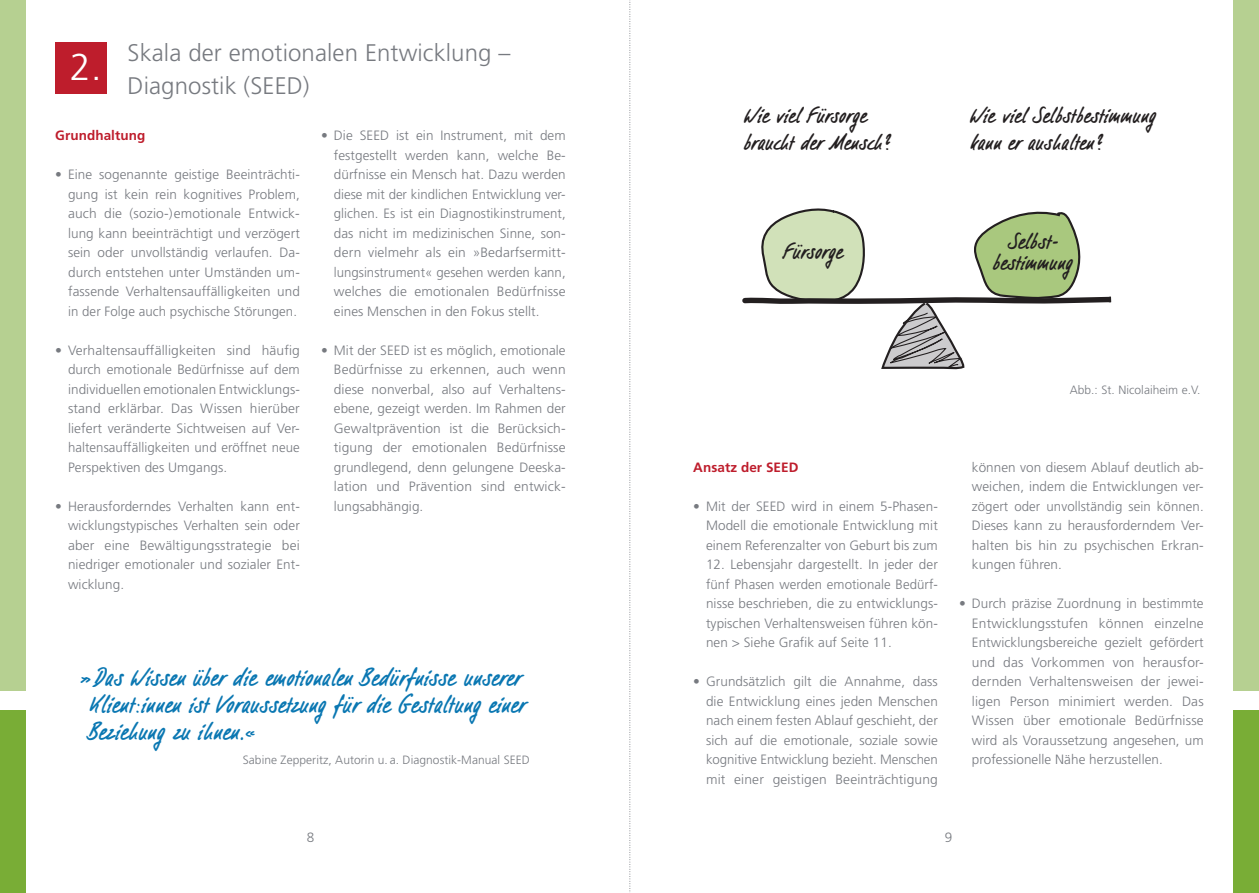
<style>
.page{position:relative;width:1259px;height:893px;background:#fff}
.page>*{position:absolute;margin:0;border:0;box-sizing:border-box;transform-origin:0 0}
.t1{font:300 37.5px "Frutiger LT Std";color:#fff}
.t2{font:27px/27px "Filzerhand EFOP";letter-spacing:-.01em;color:#0a77b2}
.t3{font:24px/27px "Filzerhand EFOP";letter-spacing:-.01em;color:#231f20}
.t4{font:300 24px/33px "Frutiger LT Std";letter-spacing:.005em;color:#777a80}
.t5{font:300 13.5px/19.5px "Frutiger LT Std";letter-spacing:.005em;color:#777a80;text-align:justify}
.t6{font:700 13.5px "Frutiger LT Std";letter-spacing:.005em;color:#be1d2c}
.t7{font:300 12px "Frutiger LT Std";letter-spacing:.005em;color:#777a80}
</style>
<div class="page">
<div style="left:0;top:710px;width:26px;height:183px;background:#79ad36"></div>
<div style="left:0;top:0;width:26px;height:691px;background:#b6d091"></div>
<div style="left:1233px;top:710px;width:26px;height:183px;background:#79ad36"></div>
<div style="left:1233px;top:0;width:26px;height:691px;background:#b6d091"></div>
<svg style="left:629px;top:0;width:2px;height:892px"></svg>
<div style="left:55px;top:43px;width:51px;height:51px;background:#be1d2c"></div>
<svg style="left:742px;top:208px;width:370px;height:162px"></svg>
<h1 class="t1" style="left:70px;top:46px;width:33px">2.</h1>
<h3 class="t4" style="left:128px;top:36px;width:384px">Skala der emotionalen Entwicklung –<br>Diagnostik (SEED)</h3>
<p class="t6" style="left:55px;top:127px;width:91px">Grundhaltung</p>
<p class="t5" style="left:68px;top:165px;width:233px;text-indent:-13px">• Eine sogenannte geistige Beeinträchti&shy;gung ist kein rein kognitives Problem, auch die (sozio-)emotionale Entwick&shy;lung kann beeinträchtigt und verzögert sein oder unvollständig verlaufen. Da&shy;durch entstehen unter Umständen um&shy;fassende Verhaltensauffälligkeiten und in der Folge auch psychische Störungen.</p>
<p class="t5" style="left:68px;top:340px;width:233px;text-indent:-13px">• Verhaltensauffälligkeiten sind häufig durch emotionale Bedürfnisse auf dem individuellen emotionalen Entwicklungs&shy;stand erklärbar. Das Wissen hierüber liefert veränderte Sichtweisen auf Ver&shy;haltensauffälligkeiten und eröffnet neue Perspektiven des Umgangs.</p>
<p class="t5" style="left:68px;top:496px;width:233px;text-indent:-13px">• Herausforderndes Verhalten kann ent&shy;wicklungstypisches Verhalten sein oder aber eine Bewältigungsstrategie bei niedriger emotionaler und sozialer Ent&shy;wicklung.</p>
<p class="t5" style="left:334px;top:126px;width:233px;text-indent:-13px">• Die SEED ist ein Instrument, mit dem festgestellt werden kann, welche Be&shy;dürfnisse ein Mensch hat. Dazu werden diese mit der kindlichen Entwicklung ver&shy;glichen. Es ist ein Diagnostikinstrument, das nicht im medizinischen Sinne, son&shy;dern vielmehr als ein »Bedarfsermitt&shy;lungsinstrument« gesehen werden kann, welches die emotionalen Bedürfnisse eines Menschen in den Fokus stellt.</p>
<p class="t5" style="left:334px;top:340px;width:233px;text-indent:-13px">• Mit der SEED ist es möglich, emotionale Bedürfnisse zu erkennen, auch wenn diese nonverbal, also auf Verhaltens&shy;ebene, gezeigt werden. Im Rahmen der Gewaltprävention ist die Berücksich&shy;tigung der emotionalen Bedürfnisse grundlegend, denn gelungene Deeska&shy;lation und Prävention sind entwick&shy;lungsabhängig.</p>
<h2 class="t2" style="left:81px;top:665px;width:447px">»Das Wissen über die emotionalen Bedürfnisse unserer<br>Klient:innen ist Voraussetzung für die Gestaltung einer<br>Beziehung zu ihnen.«</h2>
<p class="t7" style="left:243px;top:753px;width:288px">Sabine Zepperitz, Autorin u. a. Diagnostik-Manual SEED</p>
<h3 class="t3" style="left:744px;top:103px;width:149px">Wie viel Fürsorge braucht der Mensch?</h3>
<h3 class="t3" style="left:970px;top:103px;width:188px">Wie viel Selbstbestimmung kann er aushalten?</h3>
<h3 class="t3" style="left:783px;top:239px;width:63px">Fürsorge</h3>
<h3 class="t3" style="left:993px;top:232px;width:82px;line-height:21.6px;text-align:center">Selbst&shy;bestimmung</h3>
<p class="t7" style="left:1069px;top:383px;width:132px">Abb.: St. Nicolaiheim e.V.</p>
<p class="t6" style="left:693px;top:459px;width:107px">Ansatz der SEED</p>
<p class="t5" style="left:706px;top:496px;width:233px;text-indent:-13px">• Mit der SEED wird in einem 5-Phasen-Modell die emotionale Entwicklung mit einem Referenzalter von Geburt bis zum</p>
<p class="t5" style="left:706px;top:555px;width:233px">12. Lebensjahr dargestellt. In jeder der fünf Phasen werden emotionale Bedürf&shy;nisse beschrieben, die zu entwicklungs&shy;typischen Verhaltensweisen führen kön&shy;nen &gt; Siehe Grafik auf Seite 11.</p>
<p class="t5" style="left:706px;top:672px;width:233px;text-indent:-13px">• Grundsätzlich gilt die Annahme, dass die Entwicklung eines jeden Menschen nach einem festen Ablauf geschieht, der sich auf die emotionale, soziale sowie kognitive Entwicklung bezieht. Menschen mit einer geistigen Beeinträchtigung</p>
<p class="t5" style="left:972px;top:457px;width:233px">können von diesem Ablauf deutlich ab&shy;weichen, indem die Entwicklungen ver&shy;zögert oder unvollständig sein können.<br>Dieses kann zu herausforderndem Ver&shy;halten bis hin zu psychischen Erkran&shy;kungen führen.</p>
<p class="t5" style="left:972px;top:594px;width:233px;text-indent:-13px">• Durch präzise Zuordnung in bestimmte Entwicklungsstufen können einzelne Entwicklungsbereiche gezielt gefördert und das Vorkommen von herausfor&shy;dernden Verhaltensweisen der jewei&shy;ligen Person minimiert werden. Das Wissen über emotionale Bedürfnisse wird als Voraussetzung angesehen, um professionelle Nähe herzustellen.</p>
<p class="t5" style="left:307px;top:828px;width:9px">8</p>
<p class="t5" style="left:944px;top:828px;width:9px">9</p>
</div>
